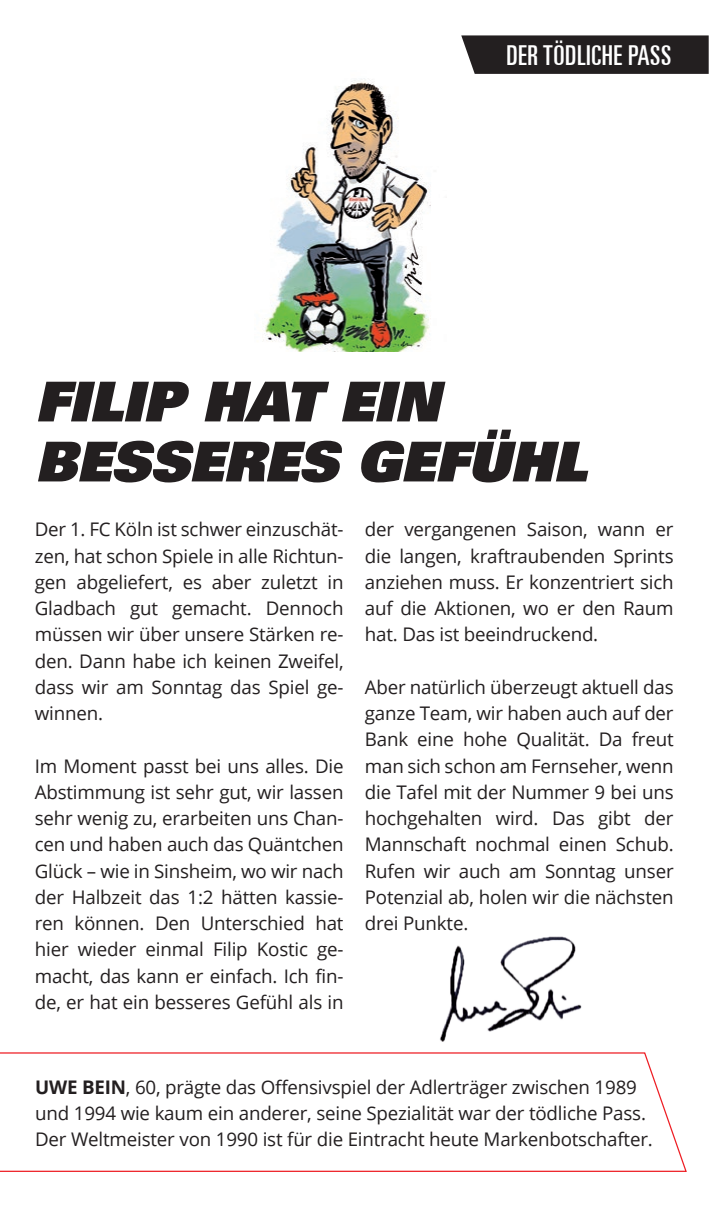
<style>
.page{position:relative;width:709px;height:1205px;background:#fff}
.page>*{position:absolute;margin:0;border:0;box-sizing:border-box;transform-origin:0 0}
.t1{font:italic 900 55px "Univers";letter-spacing:-.01em;color:#231f20}
.Headline_30_pt{font:ultra-condensed 27.5px "Univers LT";letter-spacing:.02em;color:#fff}
.Fließtext{font:18.75px/26.2px "Open Sans";letter-spacing:-.01em;color:#231f20;text-align:justify}
.s1{font-weight:700}
</style>
<div class="page">
<svg style="left:0;top:1052px;width:687px;height:120px"></svg>
<svg style="left:461px;top:35px;width:247px;height:39px"></svg>
<img style="left:263px;top:78px;width:168px;height:274px">
<img style="left:406px;top:936px;width:214px;height:123px">
<p class="Headline_30_pt" style="left:506px;top:39px;width:166px">DER TÖDLICHE PASS</p>
<h1 class="t1" style="left:35px;top:365px;width:406px">FILIP HAT EIN</h1>
<h1 class="t1" style="left:35px;top:425px;width:553px">BESSERES GEFÜHL</h1>
<p class="Fließtext" style="left:35px;top:516px;width:310px">Der 1. FC Köln ist schwer einzuschät&shy;zen, hat schon Spiele in alle Richtun&shy;gen abgeliefert, es aber zuletzt in Gladbach gut gemacht. Dennoch müssen wir über unsere Stärken re&shy;den. Dann habe ich keinen Zweifel, dass wir am Sonntag das Spiel ge&shy;winnen.</p>
<p class="Fließtext" style="left:35px;top:752px;width:310px">Im Moment passt bei uns alles. Die Abstimmung ist sehr gut, wir lassen sehr wenig zu, erarbeiten uns Chan&shy;cen und haben auch das Quäntchen Glück – wie in Sinsheim, wo wir nach der Halbzeit das 1:2 hätten kassie&shy;ren können. Den Unterschied hat hier wieder einmal Filip Kostic ge&shy;macht, das kann er einfach. Ich fin&shy;de, er hat ein besseres Gefühl als in</p>
<p class="Fließtext" style="left:365px;top:516px;width:310px">der vergangenen Saison, wann er die langen, kraftraubenden Sprints anziehen muss. Er konzentriert sich auf die Aktionen, wo er den Raum hat. Das ist beeindruckend.</p>
<p class="Fließtext" style="left:365px;top:673px;width:310px">Aber natürlich überzeugt aktuell das ganze Team, wir haben auch auf der Bank eine hohe Qualität. Da freut man sich schon am Fernseher, wenn die Tafel mit der Nummer 9 bei uns hochgehalten wird. Das gibt der Mannschaft nochmal einen Schub.<br>Rufen wir auch am Sonntag unser Potenzial ab, holen wir die nächsten drei Punkte.</p>
<p class="Fließtext" style="left:35px;top:1073px;width:619px;text-align:left"><span class="s1">UWE BEIN</span>, 60, prägte das Offensivspiel der Adlerträger zwischen 1989 und 1994 wie kaum ein anderer, seine Spezialität war der tödliche Pass.<br>Der Weltmeister von 1990 ist für die Eintracht heute Markenbotschafter.</p>
</div>
